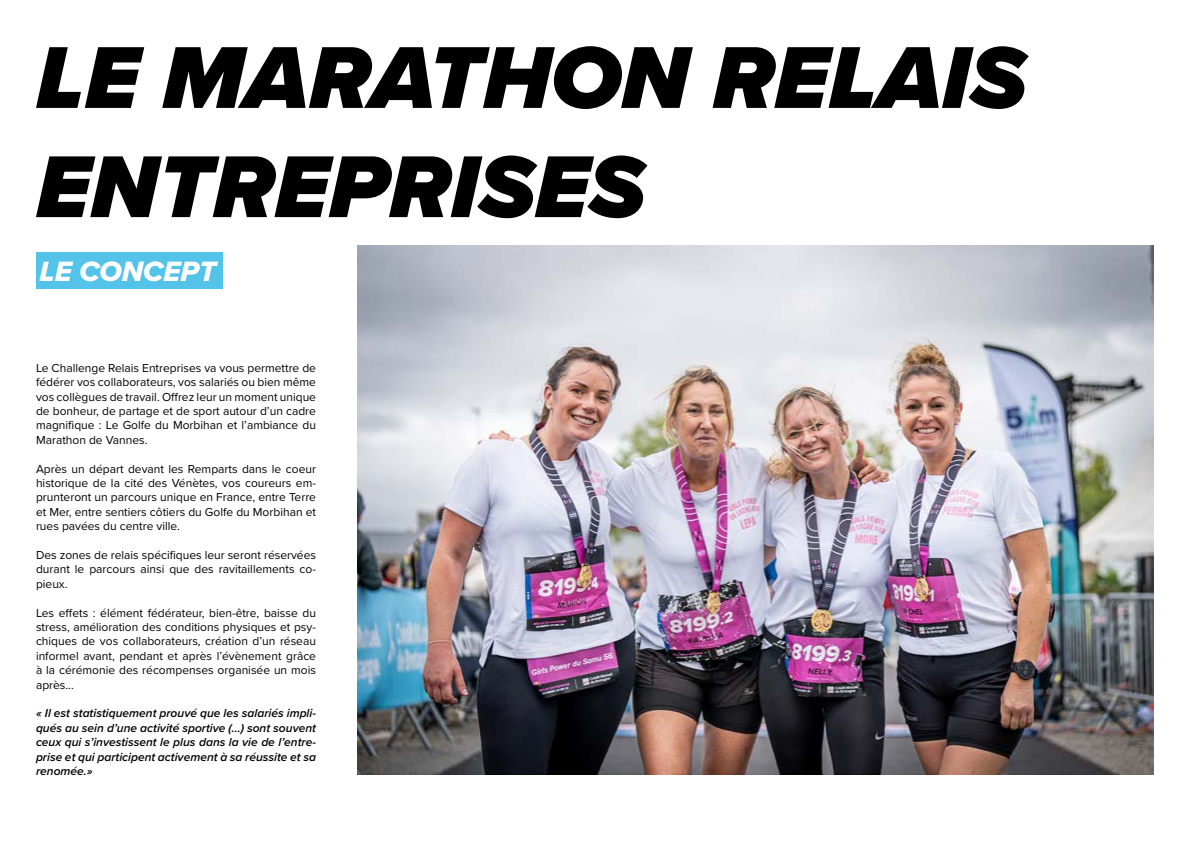
<style>
.page{position:relative;width:1191px;height:842px;background:#fff}
.page>*{position:absolute;margin:0;border:0;box-sizing:border-box;transform-origin:0 0}
.t1{font:italic 900 91px/109.2px "Proxima Nova";color:#000}
.t2{font:29px "Proxima Nova Extrabld It";color:#fff}
.t3{font:12px/14.4px "Proxima Nova";color:#000;text-align:justify}
.t4{font:italic 600 12px/14.4px "Proxima Nova";color:#000;text-align:justify}
</style>
<div class="page">
<div style="left:36px;top:252px;width:187px;height:37px;background:#54c3e9"></div>
<img style="left:358px;top:246px;width:795px;height:529px">
<h1 class="t1" style="left:36px;top:22px;width:991px">LE MARATHON RELAIS<br>ENTREPRISES</h1>
<h2 class="t2" style="left:39px;top:250px;width:178px">LE CONCEPT</h2>
<p class="t3" style="left:36px;top:360px;width:281px">Le Challenge Relais Entreprises va vous permettre de fédérer vos collaborateurs, vos salariés ou bien même vos collègues de travail. Offrez leur un moment unique de bonheur, de partage et de sport autour d’un cadre magnifique : Le Golfe du Morbihan et l’ambiance du Marathon de Vannes.</p>
<p class="t3" style="left:36px;top:461px;width:281px">Après un départ devant les Remparts dans le coeur historique de la cité des Vénètes, vos coureurs em&shy;prunteront un parcours unique en France, entre Terre et Mer, entre sentiers côtiers du Golfe du Morbihan et rues pavées du centre ville.</p>
<p class="t3" style="left:36px;top:547px;width:281px">Des zones de relais spécifiques leur seront réservées durant le parcours ainsi que des ravitaillements co&shy;pieux.</p>
<p class="t3" style="left:36px;top:605px;width:281px">Les effets : élément fédérateur, bien-être, baisse du stress, amélioration des conditions physiques et psy&shy;chiques de vos collaborateurs, création d’un réseau informel avant, pendant et après l’évènement grâce à la cérémonie des récompenses organisée un mois après...</p>
<p class="t4" style="left:36px;top:706px;width:281px">« Il est statistiquement prouvé que les salariés impli&shy;qués au sein d’une activité sportive (...) sont souvent ceux qui s’investissent le plus dans la vie de l’entre&shy;prise et qui participent activement à sa réussite et sa renomée.»</p>
</div>
